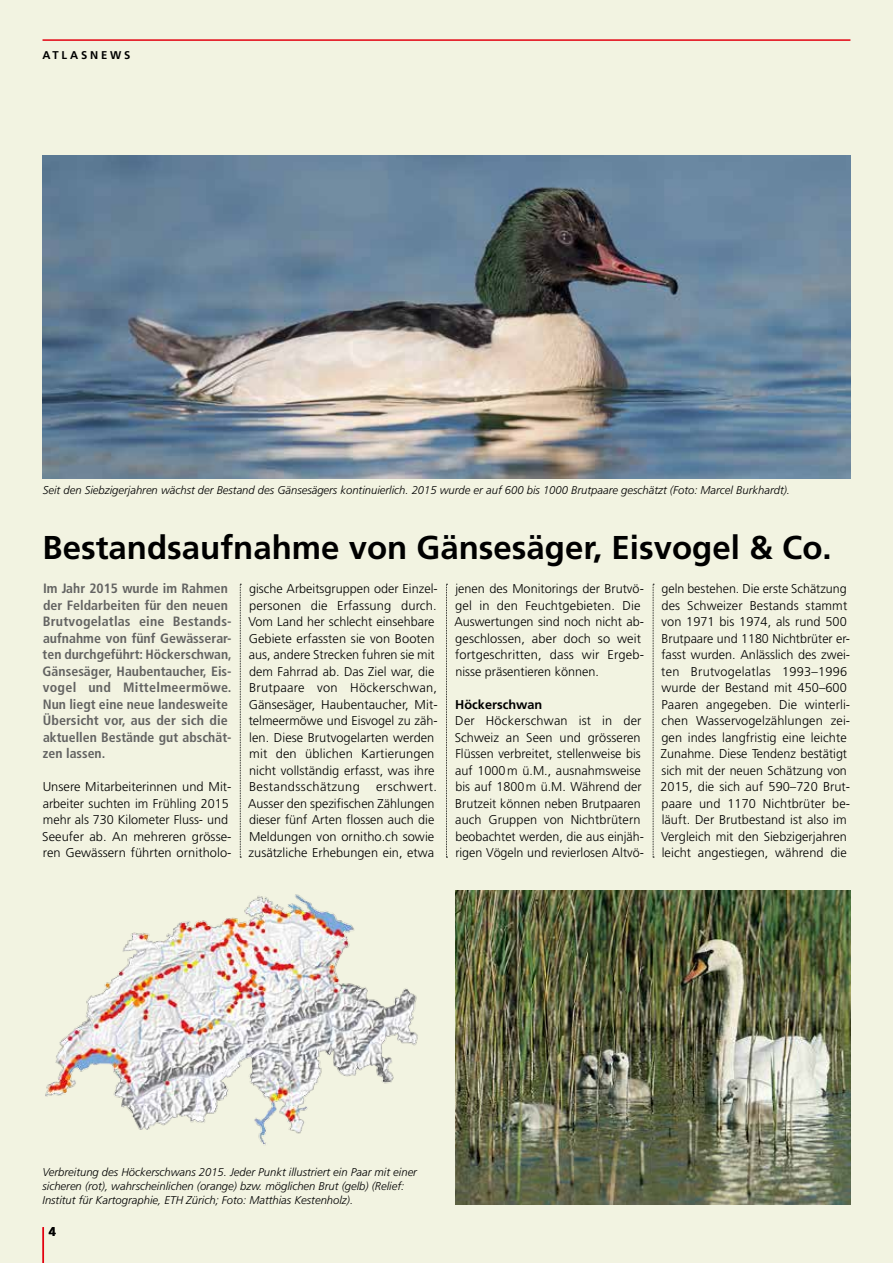
<style>
.page{position:relative;width:893px;height:1263px;background:#f2f3e1}
.page>*{position:absolute;margin:0;border:0;box-sizing:border-box;transform-origin:0 0}
.t1{font:700 33px "Frutiger";color:#000}
.t2{font:700 condensed 13.5px/16.5px "Frutiger";color:#636362}
.t3{font:300 12.75px/16.5px "Frutiger";color:#000}
.t4{font:700 12.75px "Frutiger";color:#000}
.t5{font:italic 300 11.25px/14.2px "Frutiger";color:#000}
.t6{font:700 11.25px "Frutiger";letter-spacing:.25em;color:#000}
</style>
<div class="page">
<hr style="left:43px;top:39px;width:807px;height:2px;background:#e3000f">
<hr style="left:43px;top:1227px;width:1px;height:36px;background:#e3000f">
<img style="left:45px;top:894px;width:373px;height:251px">
<img style="left:43px;top:155px;width:807px;height:323px">
<img style="left:455px;top:890px;width:395px;height:314px">
<svg style="left:240px;top:584px;width:1px;height:274px"></svg>
<svg style="left:446px;top:584px;width:1px;height:274px"></svg>
<svg style="left:653px;top:584px;width:1px;height:274px"></svg>
<p class="t6" style="left:43px;top:49px;width:89px">ATLASNEWS</p>
<p class="t5" style="left:43px;top:483px;width:749px">Seit den Siebzigerjahren wächst der Bestand des Gänsesägers kontinuierlich. 2015 wurde er auf 600 bis 1000 Brutpaare geschätzt (Foto: Marcel Burkhardt).</p>
<h1 class="t1" style="left:43px;top:528px;width:791px">Bestandsaufnahme von Gänsesäger, Eisvogel &amp; Co.</h1>
<p class="t2" style="left:43px;top:580px;width:191px">Im Jahr 2015 wurde im Rahmen der Feldarbeiten für den neuen<br>Brutvogelatlas eine Bestands&shy;aufnahme von fünf Gewässerar&shy;ten durchgeführt: Höckerschwan,<br>Gänsesäger, Haubentaucher, Eis&shy;vogel und Mittelmeermöwe.<br>Nun liegt eine neue landesweite<br>Übersicht vor, aus der sich die aktuellen Bestände gut abschät&shy;zen lassen.</p>
<p class="t3" style="left:42px;top:779px;width:191px">Unsere Mitarbeiterinnen und Mit&shy;arbeiter suchten im Frühling 2015 mehr als 730 Kilometer Fluss- und Seeufer ab. An mehreren grösse&shy;ren Gewässern führten ornitholo-</p>
<p class="t3" style="left:249px;top:581px;width:191px">gische Arbeitsgruppen oder Einzel&shy;personen die Erfassung durch.<br>Vom Land her schlecht einsehbare<br>Gebiete erfassten sie von Booten aus, andere Strecken fuhren sie mit dem Fahrrad ab. Das Ziel war, die<br>Brutpaare von Höckerschwan,<br>Gänsesäger, Haubentaucher, Mit&shy;telmeermöwe und Eisvogel zu zäh&shy;len. Diese Brutvogelarten werden mit den üblichen Kartierungen nicht vollständig erfasst, was ihre<br>Bestandsschätzung</p>
<p class="t3" style="left:248px;top:779px;width:190px;text-indent:128px">erschwert.<br>Ausser den spezifischen Zählungen dieser fünf Arten flossen auch die<br>Meldungen von ornitho.ch sowie zusätzliche Erhebungen ein, etwa</p>
<p class="t3" style="left:454px;top:581px;width:191px">jenen des Monitorings der Brutvö&shy;gel in den Feuchtgebieten. Die<br>Auswertungen sind noch nicht ab&shy;geschlossen, aber doch so weit fortgeschritten, dass wir Ergeb&shy;nisse präsentieren können.</p>
<p class="t4" style="left:455px;top:697px;width:89px">Höckerschwan</p>
<p class="t3" style="left:455px;top:713px;width:191px">Der Höckerschwan ist in der<br>Schweiz an Seen und grösseren<br>Flüssen verbreitet, stellenweise bis auf 1000m ü.M., ausnahmsweise bis auf 1800m ü.M. Während der<br>Brutzeit können neben Brutpaaren auch Gruppen von Nichtbrütern beobachtet werden, die aus einjäh&shy;rigen Vögeln und revierlosen Altvö-</p>
<p class="t3" style="left:660px;top:581px;width:191px">geln bestehen. Die erste Schätzung des Schweizer Bestands stammt von 1971 bis 1974, als rund 500<br>Brutpaare und 1180 Nichtbrüter er&shy;fasst wurden. Anlässlich des zwei&shy;ten Brutvogelatlas 1993–1996 wurde der Bestand mit 450–600<br>Paaren angegeben. Die winterli&shy;chen Wasservogelzählungen zei&shy;gen indes langfristig eine leichte<br>Zunahme. Diese Tendenz bestätigt sich mit der neuen Schätzung von<br>2015, die sich auf 590–720 Brut&shy;paare und 1170 Nichtbrüter be&shy;läuft. Der Brutbestand ist also im<br>Vergleich mit den Siebzigerjahren leicht angestiegen, während die</p>
<p class="t5" style="left:43px;top:1164px;width:376px">Verbreitung des Höckerschwans 2015. Jeder Punkt illustriert ein Paar mit einer sicheren (rot), wahrscheinlichen (orange) bzw. möglichen Brut (gelb) (Relief:<br>Institut für Kartographie, ETH Zürich; Foto: Matthias Kestenholz).</p>
<p class="t4" style="left:49px;top:1224px;width:9px">4</p>
</div>
